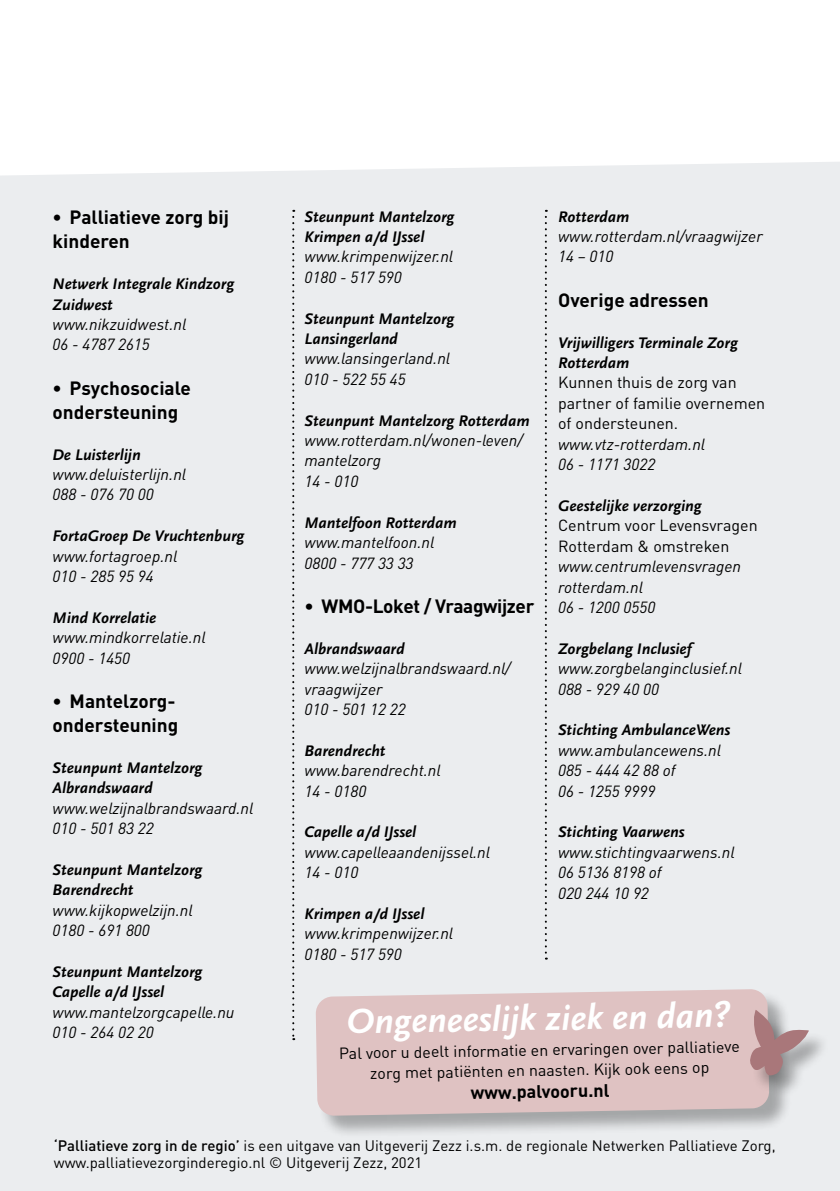
<style>
.page{position:relative;width:840px;height:1191px;background:#fff}
.page>*{position:absolute;margin:0;border:0;box-sizing:border-box;transform-origin:0 0}
.t1{font:italic 700 36px "Scala Sans LF";color:#fff}
.t2{font:700 19px/24px "DINOT";color:#000}
.t3{font:700 19px "DINOT";letter-spacing:-.02em;color:#000}
.t4{font:700 18px "DINOT";color:#000}
.t5{font:italic 16px/20.4px "DINOT";color:#000}
.t6{font:italic 700 16px/20.4px "Scala Sans LF";color:#000}
.t7{font:16px/20.4px "DINOT";color:#000}
.t8{font:15px/17px "DINOT";color:#000}
.s1{font-weight:500}
</style>
<div class="page">
<div style="left:0;top:0;width:839px;height:1191px;background:#ebedef"></div>
<div style="left:0;top:0;width:839px;height:175px;background:#fff"></div>
<div style="left:317px;top:990px;width:474px;height:148px;background:#000;opacity:.3"></div>
<div style="left:316px;top:989px;width:452px;height:126px;background:#dfc2c2"></div>
<div style="left:751px;top:1012px;width:78px;height:86px;background:#000;opacity:.3"></div>
<svg style="left:748px;top:1009px;width:60px;height:67px"></svg>
<svg style="left:292px;top:210px;width:2px;height:830px"></svg>
<svg style="left:544px;top:210px;width:2px;height:749px"></svg>
<p class="t6" style="left:557px;top:207px;width:73px">Rotterdam</p>
<p class="t5" style="left:557px;top:225px;width:206px">www.rotterdam.nl/vraagwijzer<br>14 – 010</p>
<p class="t2" style="left:557px;top:287px;width:152px">Overige adressen</p>
<p class="t6" style="left:557px;top:333px;width:181px">Vrijwilligers Terminale Zorg<br>Rotterdam</p>
<p class="t7" style="left:557px;top:372px;width:208px">Kunnen thuis de zorg van partner of familie overnemen of ondersteunen.</p>
<p class="t5" style="left:557px;top:433px;width:148px">www.vtz-rotterdam.nl<br>06 - 1171 3022</p>
<p class="t6" style="left:557px;top:496px;width:145px">Geestelijke verzorging</p>
<p class="t7" style="left:557px;top:514px;width:201px">Centrum voor Levensvragen<br>Rotterdam &amp; omstreken</p>
<p class="t5" style="left:557px;top:555px;width:184px">www.centrumlevensvragen rotterdam.nl<br>06 - 1200 0550</p>
<p class="t6" style="left:557px;top:639px;width:134px">Zorgbelang Inclusief</p>
<p class="t5" style="left:557px;top:657px;width:185px">www.zorgbelanginclusief.nl<br>088 - 929 40 00</p>
<p class="t6" style="left:557px;top:720px;width:174px">Stichting AmbulanceWens</p>
<p class="t5" style="left:557px;top:739px;width:164px">www.ambulancewens.nl<br>085 - 444 42 88 of<br>06 - 1255 9999</p>
<p class="t6" style="left:557px;top:822px;width:128px">Stichting Vaarwens</p>
<p class="t5" style="left:557px;top:841px;width:178px">www.stichtingvaarwens.nl<br>06 5136 8198 of<br>020 244 10 92</p>
<p class="t6" style="left:304px;top:207px;width:151px">Steunpunt Mantelzorg<br>Krimpen a/d IJssel</p>
<p class="t5" style="left:304px;top:246px;width:150px">www.krimpenwijzer.nl<br>0180 - 517 590</p>
<p class="t6" style="left:304px;top:309px;width:151px">Steunpunt Mantelzorg<br>Lansingerland</p>
<p class="t5" style="left:304px;top:348px;width:147px">www.lansingerland.nl<br>010 - 522 55 45</p>
<p class="t6" style="left:304px;top:411px;width:226px">Steunpunt Mantelzorg Rotterdam</p>
<p class="t5" style="left:304px;top:429px;width:220px">www.rotterdam.nl/wonen-leven/ mantelzorg<br>14 - 010</p>
<p class="t6" style="left:304px;top:513px;width:153px">Mantelfoon Rotterdam</p>
<p class="t5" style="left:304px;top:531px;width:131px">www.mantelfoon.nl<br>0800 - 777 33 33</p>
<p class="t3" style="left:304px;top:593px;width:231px">• WMO-Loket / Vraagwijzer</p>
<p class="t6" style="left:304px;top:639px;width:101px">Albrandswaard</p>
<p class="t5" style="left:304px;top:657px;width:207px">www.welzijnalbrandswaard.nl/ vraagwijzer<br>010 - 501 12 22</p>
<p class="t6" style="left:304px;top:741px;width:82px">Barendrecht</p>
<p class="t5" style="left:304px;top:759px;width:137px">www.barendrecht.nl<br>14 - 0180</p>
<p class="t6" style="left:304px;top:822px;width:113px">Capelle a/d IJssel</p>
<p class="t5" style="left:304px;top:841px;width:186px">www.capelleaandenijssel.nl<br>14 - 010</p>
<p class="t6" style="left:304px;top:904px;width:121px">Krimpen a/d IJssel</p>
<p class="t5" style="left:304px;top:922px;width:150px">www.krimpenwijzer.nl<br>0180 - 517 590</p>
<p class="t2" style="left:53px;top:205px;width:178px">• Palliatieve zorg bij kinderen</p>
<p class="t6" style="left:53px;top:274px;width:183px">Netwerk Integrale Kindzorg<br>Zuidwest</p>
<p class="t5" style="left:53px;top:313px;width:135px">www.nikzuidwest.nl<br>06 - 4787 2615</p>
<p class="t2" style="left:53px;top:375px;width:140px">• Psychosociale ondersteuning</p>
<p class="t6" style="left:53px;top:444px;width:89px">De Luisterlijn</p>
<p class="t5" style="left:53px;top:463px;width:135px">www.deluisterlijn.nl<br>088 - 076 70 00</p>
<p class="t6" style="left:53px;top:526px;width:193px">FortaGroep De Vruchtenburg</p>
<p class="t5" style="left:53px;top:545px;width:126px">www.fortagroep.nl<br>010 - 285 95 94</p>
<p class="t6" style="left:53px;top:608px;width:105px">Mind Korrelatie</p>
<p class="t5" style="left:53px;top:626px;width:154px">www.mindkorrelatie.nl<br>0900 - 1450</p>
<p class="t2" style="left:53px;top:688px;width:127px">• Mantelzorg&shy;ondersteuning</p>
<p class="t6" style="left:53px;top:758px;width:151px">Steunpunt Mantelzorg<br>Albrandswaard</p>
<p class="t5" style="left:53px;top:797px;width:202px">www.welzijnalbrandswaard.nl<br>010 - 501 83 22</p>
<p class="t6" style="left:53px;top:860px;width:151px">Steunpunt Mantelzorg<br>Barendrecht</p>
<p class="t5" style="left:53px;top:899px;width:141px">www.kijkopwelzijn.nl<br>0180 - 691 800</p>
<p class="t6" style="left:53px;top:962px;width:151px">Steunpunt Mantelzorg<br>Capelle a/d IJssel</p>
<p class="t5" style="left:53px;top:1001px;width:183px">www.mantelzorgcapelle.nu<br>010 - 264 02 20</p>
<h1 class="t1" style="left:346px;top:1002px;width:385px;rotate:-1deg">Ongeneeslijk ziek en dan?</h1>
<p class="t7" style="left:338px;top:1042px;width:402px;text-align:center;rotate:-1deg">Pal voor u deelt informatie en ervaringen over palliatieve zorg met patiënten en naasten. Kijk ook eens op</p>
<p class="t4" style="left:470px;top:1080px;width:140px;rotate:-1deg">www.palvooru.nl</p>
<p class="t8" style="left:54px;top:1136px;width:722px"><span class="s1">‘Palliatieve zorg in de regio’</span> is een uitgave van Uitgeverij Zezz i.s.m. de regionale Netwerken Palliatieve Zorg, www.palliatievezorginderegio.nl © Uitgeverij Zezz, 2021</p>
</div>
